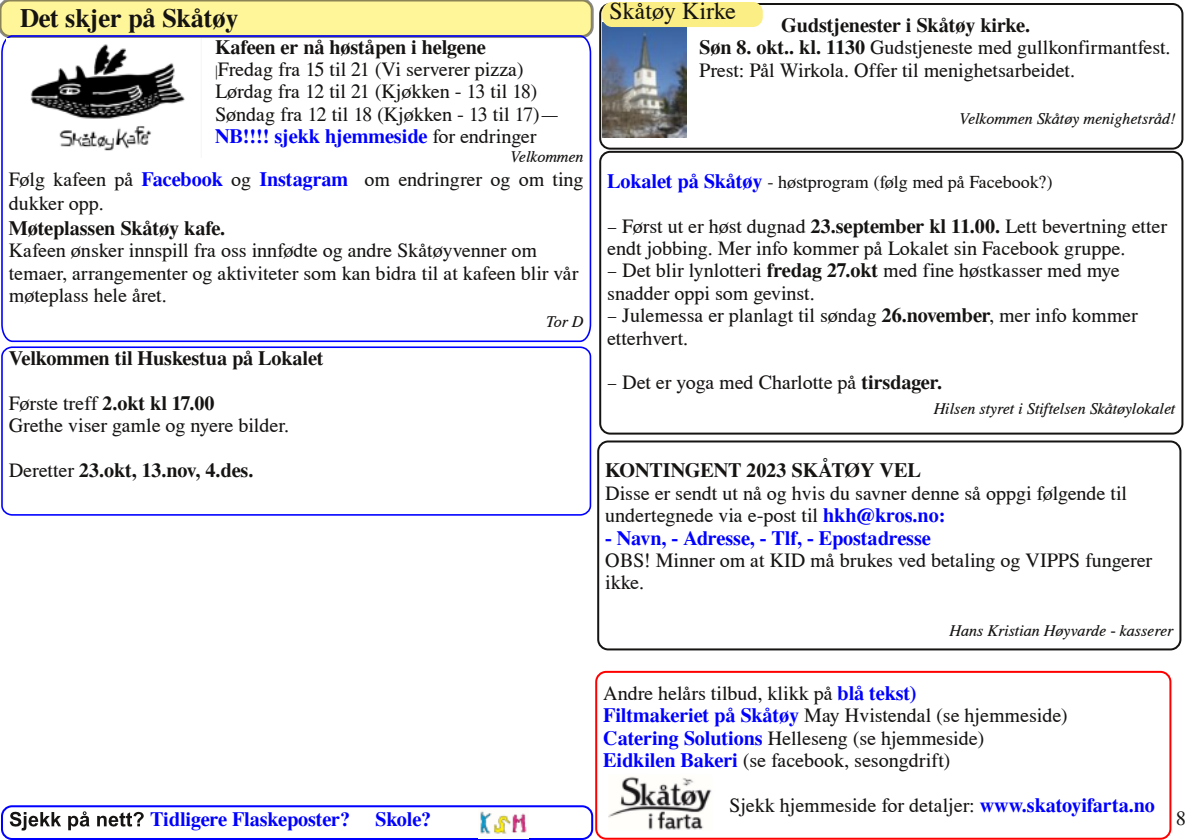
<style>
.page{position:relative;width:1191px;height:840px;background:#fff}
.page>*{position:absolute;margin:0;border:0;box-sizing:border-box;transform-origin:0 0}
.t1{font:500 26px "Nimbus Roman No 9";color:#161413}
.t2{font:24px "Nimbus Roman No 9";color:#161413}
.t3{font:20px/22.4px "Nimbus Roman No 9";color:#161413}
.t4{font:500 20px "Nimbus Roman No 9";color:#161413}
.t5{font:500 20px "Nimbus Roman No 9";color:#00f}
.t6{font:18px "Nimbus Roman No 9";color:#161413}
.t7{font:italic 16px "Nimbus Roman No 9";color:#161413}
.s1{font-weight:500}
.s2{font-size:14px}
.s3{font-weight:500;color:#00f}
.s4{font-weight:400}
.s5{font-weight:500;font-size:20px;color:#00f}
</style>
<div class="page">
<div style="left:595px;top:670px;width:576px;height:169px;border:2px solid #f00;border-radius:10px"></div>
<div style="left:599px;top:3px;width:584px;height:146px;border:2px solid #161413;border-radius:10px"></div>
<img style="left:602px;top:22px;width:84px;height:115px">
<div style="left:602px;top:2px;width:160px;height:25px;background:#fbee84;border-radius:10px"></div>
<svg style="left:0;top:0;width:594px;height:34px"></svg>
<svg style="left:10px;top:811px;width:51px;height:19px"></svg>
<svg style="left:68px;top:811px;width:21px;height:18px"></svg>
<svg style="left:97px;top:811px;width:47px;height:15px"></svg>
<div style="left:1px;top:804px;width:592px;height:35px;border:2px solid #00f;border-radius:10px"></div>
<img style="left:478px;top:807px;width:50px;height:30px">
<div style="left:599px;top:151px;width:584px;height:283px;border:2px solid #161413;border-radius:10px"></div>
<img style="left:608px;top:776px;width:104px;height:54px">
<svg style="left:1px;top:34px;width:591px;height:309px"></svg>
<img style="left:6px;top:38px;width:195px;height:119px">
<div style="left:1px;top:346px;width:590px;height:169px;border:2px solid #00f;border-radius:10px"></div>
<div style="left:597px;top:440px;width:584px;height:210px;border:2px solid #161413;border-radius:10px"></div>
<h1 class="t1" style="left:20px;top:2px;width:220px">Det skjer på Skåtøy</h1>
<p class="t2" style="left:609px;top:-5px;width:128px">Skåtøy Kirke</p>
<p class="t3" style="left:699px;top:13px;width:473px;text-indent:82px"><span class="s1">Gudstjenester i Skåtøy kirke.<br>Søn 8. okt.. kl. 1130</span> Gudstjeneste med gullkonfirmantfest.<br>Prest: Pål Wirkola. Offer til menighetsarbeidet.</p>
<p class="t7" style="left:959px;top:108px;width:218px">Velkommen Skåtøy menighetsråd!</p>
<p class="t3" style="left:215px;top:35px;width:346px"><span class="s1">Kafeen er nå høståpen i helgene<br></span><span class="s2">|</span>Fredag fra 15 til 21 (Vi serverer pizza)<br>Lørdag fra 12 til 21 (Kjøkken - 13 til 18)<br>Søndag fra 12 til 18 (Kjøkken - 13 til 17)— <span class="s3">NB!!!! sjekk hjemmeside</span> for endringer</p>
<p class="t7" style="left:510px;top:146px;width:75px">Velkommen</p>
<p class="t3" style="left:9px;top:166px;width:576px;line-height:24.4px">Følg kafeen på <span class="s3">Facebook</span> og <span class="s3">Instagram</span> om endringrer og om ting dukker opp.</p>
<p class="t4" style="left:9px;top:215px;width:218px">Møteplassen Skåtøy kafe.</p>
<p class="t3" style="left:9px;top:239px;width:571px">Kafeen ønsker innspill fra oss innfødte og andre Skåtøyvenner om temaer, arrangementer og aktiviteter som kan bidra til at kafeen blir vår møteplass hele året.</p>
<p class="t7" style="left:546px;top:311px;width:39px">Tor D</p>
<p class="t4" style="left:9px;top:345px;width:316px">Velkommen til Huskestua på Lokalet</p>
<p class="t3" style="left:9px;top:391px;width:282px">Første treff <span class="s1">2.okt kl 17.00<br></span>Grethe viser gamle og nyere bilder.</p>
<p class="t4" style="left:9px;top:457px;width:246px"><span class="s4">Deretter</span> 23.okt, 13.nov, 4.des.</p>
<p class="t4" style="left:605px;top:458px;width:317px">KONTINGENT 2023 SKÅTØY VEL</p>
<p class="t3" style="left:605px;top:481px;width:523px">Disse er sendt ut nå og hvis du savner denne så oppgi følgende til undertegnede via e-post til <span class="s3">hkh@kros.no:</span></p>
<p class="t5" style="left:605px;top:525px;width:327px">- Navn, - Adresse, - Tlf, - Epostadresse</p>
<p class="t3" style="left:605px;top:548px;width:548px">OBS! Minner om at KID må brukes ved betaling og VIPPS fungerer ikke.</p>
<p class="t7" style="left:949px;top:620px;width:225px">Hans Kristian Høyvarde - kasserer</p>
<p class="t6" style="left:607px;top:170px;width:447px"><span class="s5">Lokalet på Skåtøy</span> - høstprogram (følg med på Facebook?)</p>
<p class="t3" style="left:607px;top:214px;width:561px">– Først ut er høst dugnad <span class="s1">23.september kl 11.00.</span> Lett bevertning etter endt jobbing. Mer info kommer på Lokalet sin Facebook gruppe.</p>
<p class="t3" style="left:607px;top:259px;width:514px">– Det blir lynlotteri <span class="s1">fredag 27.okt</span> med fine høstkasser med mye snadder oppi som gevinst.</p>
<p class="t3" style="left:607px;top:303px;width:532px">– Julemessa er planlagt til søndag <span class="s1">26.november</span>, mer info kommer etterhvert.</p>
<p class="t3" style="left:607px;top:371px;width:336px">– Det er yoga med Charlotte på <span class="s1">tirsdager.</span></p>
<p class="t7" style="left:933px;top:398px;width:243px">Hilsen styret i Stiftelsen Skåtøylokalet</p>
<p class="t3" style="left:603px;top:680px;width:466px">Andre helårs tilbud, klikk på <span class="s3">blå tekst)<br>Filtmakeriet på Skåtøy</span> May Hvistendal (se hjemmeside)<br><span class="s3">Catering Solutions</span> Helleseng (se hjemmeside)<br><span class="s3">Eidkilen Bakeri</span> (se facebook, sesongdrift)</p>
<p class="t3" style="left:729px;top:792px;width:427px">Sjekk hjemmeside for detaljer: <span class="s3">www.skatoyifarta.no</span></p>
<p class="t5" style="left:150px;top:806px;width:201px">Tidligere Flaskeposter?</p>
<p class="t5" style="left:375px;top:806px;width:58px">Skole?</p>
<p class="t3" style="left:1175px;top:805px;width:11px">8</p>
</div>
